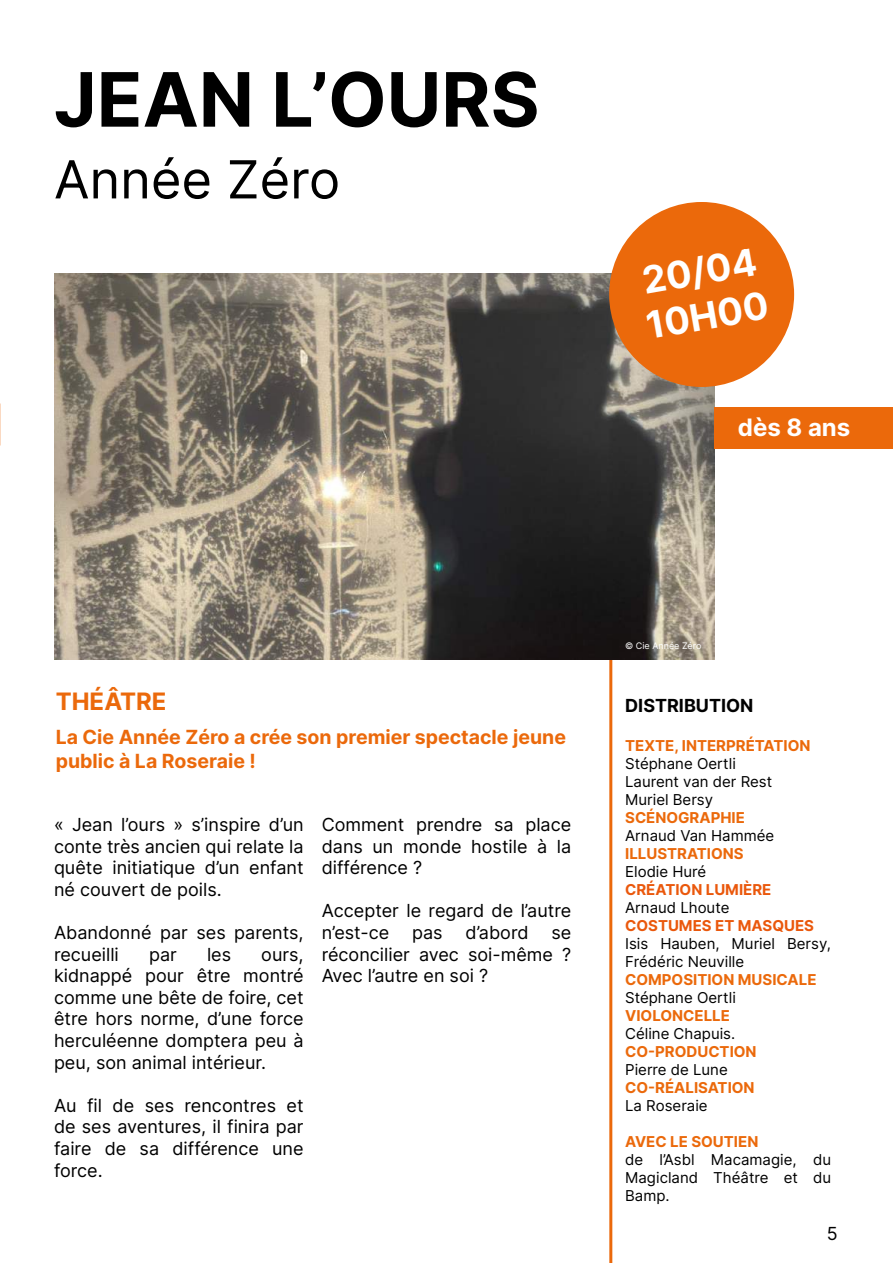
<style>
.page{position:relative;width:893px;height:1263px;background:#fff}
.page>*{position:absolute;margin:0;border:0;box-sizing:border-box;transform-origin:0 0}
.t1{font:700 75px "Inter";color:#000}
.t2{font:52.5px "Inter";color:#000}
.t3{font:700 37.5px/45px "Inter";color:#fff}
.t4{font:700 24px "Inter";color:#eb690b}
.t5{font:700 24px "Inter";color:#fff}
.t6{font:700 19.5px/23.4px "Inter";color:#eb690b}
.t7{font:18px/21.6px "Inter";color:#000;text-align:justify}
.t8{font:700 18px "Inter";color:#000}
.t9{font:15px/18px "Inter";color:#000}
.t10{font:700 15px "Inter";color:#eb690b}
.t11{font:700 15px "Inter";color:#ea580c}
.t12{font:9px "Inter";color:#fff}
</style>
<div class="page">
<hr style="left:609px;top:640px;width:3px;height:623px;background:#eb690b">
<img style="left:54px;top:273px;width:660px;height:386px">
<div style="left:609px;top:202px;width:185px;height:185px;background:#eb690b;border-radius:50%"></div>
<div style="left:714px;top:407px;width:179px;height:41px;background:#eb690b"></div>
<h1 class="t1" style="left:54px;top:45px;width:487px">JEAN L’OURS</h1>
<h2 class="t2" style="left:54px;top:141px;width:288px">Année Zéro</h2>
<h3 class="t3" style="left:635px;top:259px;width:125px;rotate:-10deg">20/04<br>10H00</h3>
<h3 class="t5" style="left:738px;top:410px;width:114px">dès 8 ans</h3>
<h3 class="t4" style="left:56px;top:684px;width:112px">THÉÂTRE</h3>
<p class="t6" style="left:56px;top:725px;width:512px">La Cie Année Zéro a crée son premier spectacle jeune public à La Roseraie !</p>
<p class="t7" style="left:54px;top:813px;width:251px">« Jean l’ours » s’inspire d’un conte très ancien qui relate la quête initiatique d’un enfant né couvert de poils.</p>
<p class="t7" style="left:54px;top:921px;width:251px">Abandonné par ses parents, recueilli</p>
<p class="t7" style="left:149px;top:943px;width:29px">par</p>
<p class="t7" style="left:207px;top:943px;width:26px">les</p>
<p class="t7" style="left:54px;top:943px;width:251px;text-indent:207px">ours, kidnappé pour être montré comme une bête de foire, cet être hors norme, d’une force herculéenne domptera peu à peu, son animal intérieur.</p>
<p class="t7" style="left:54px;top:1094px;width:251px">Au fil de ses rencontres et de ses aventures, il finira par faire de sa différence une force.</p>
<p class="t7" style="left:322px;top:813px;width:251px">Comment prendre sa place dans un monde hostile à la différence ?</p>
<p class="t7" style="left:322px;top:900px;width:251px">Accepter le regard de l’autre n’est-ce</p>
<p class="t7" style="left:412px;top:921px;width:32px">pas</p>
<p class="t7" style="left:465px;top:921px;width:65px">d’abord</p>
<p class="t7" style="left:322px;top:921px;width:251px;text-indent:230px">se réconcilier avec soi-même ?<br>Avec l’autre en soi ?</p>
<p class="t12" style="left:625px;top:639px;width:78px">© Cie Année Zéro</p>
<p class="t8" style="left:625px;top:692px;width:130px">DISTRIBUTION</p>
<p class="t10" style="left:625px;top:735px;width:187px">TEXTE, INTERPRÉTATION</p>
<p class="t9" style="left:625px;top:754px;width:149px">Stéphane Oertli<br>Laurent van der Rest<br>Muriel Bersy</p>
<p class="t10" style="left:625px;top:807px;width:121px">SCÉNOGRAPHIE</p>
<p class="t9" style="left:625px;top:826px;width:151px">Arnaud Van Hammée</p>
<p class="t10" style="left:625px;top:843px;width:120px">ILLUSTRATIONS</p>
<p class="t9" style="left:625px;top:862px;width:83px">Elodie Huré</p>
<p class="t11" style="left:625px;top:879px;width:148px">CRÉATION LUMIÈRE</p>
<p class="t9" style="left:625px;top:898px;width:106px">Arnaud Lhoute</p>
<p class="t11" style="left:625px;top:915px;width:190px">COSTUMES ET MASQUES</p>
<p class="t9" style="left:625px;top:934px;width:207px">Isis Hauben, Muriel Bersy,<br>Frédéric Neuville</p>
<p class="t10" style="left:625px;top:969px;width:193px">COMPOSITION MUSICALE</p>
<p class="t9" style="left:625px;top:988px;width:112px">Stéphane Oertli</p>
<p class="t10" style="left:625px;top:1005px;width:106px">VIOLONCELLE</p>
<p class="t9" style="left:625px;top:1024px;width:112px">Céline Chapuis.</p>
<p class="t10" style="left:625px;top:1041px;width:133px">CO-PRODUCTION</p>
<p class="t9" style="left:625px;top:1060px;width:104px">Pierre de Lune</p>
<p class="t10" style="left:625px;top:1077px;width:131px">CO-RÉALISATION</p>
<p class="t9" style="left:625px;top:1096px;width:84px">La Roseraie</p>
<p class="t10" style="left:625px;top:1131px;width:135px">AVEC LE SOUTIEN</p>
<p class="t9" style="left:625px;top:1150px;width:207px;text-align:justify">de l’Asbl Macamagie, du Magicland Théâtre et du Bamp.</p>
<p class="t7" style="left:827px;top:1222px;width:12px">5</p>
</div>
